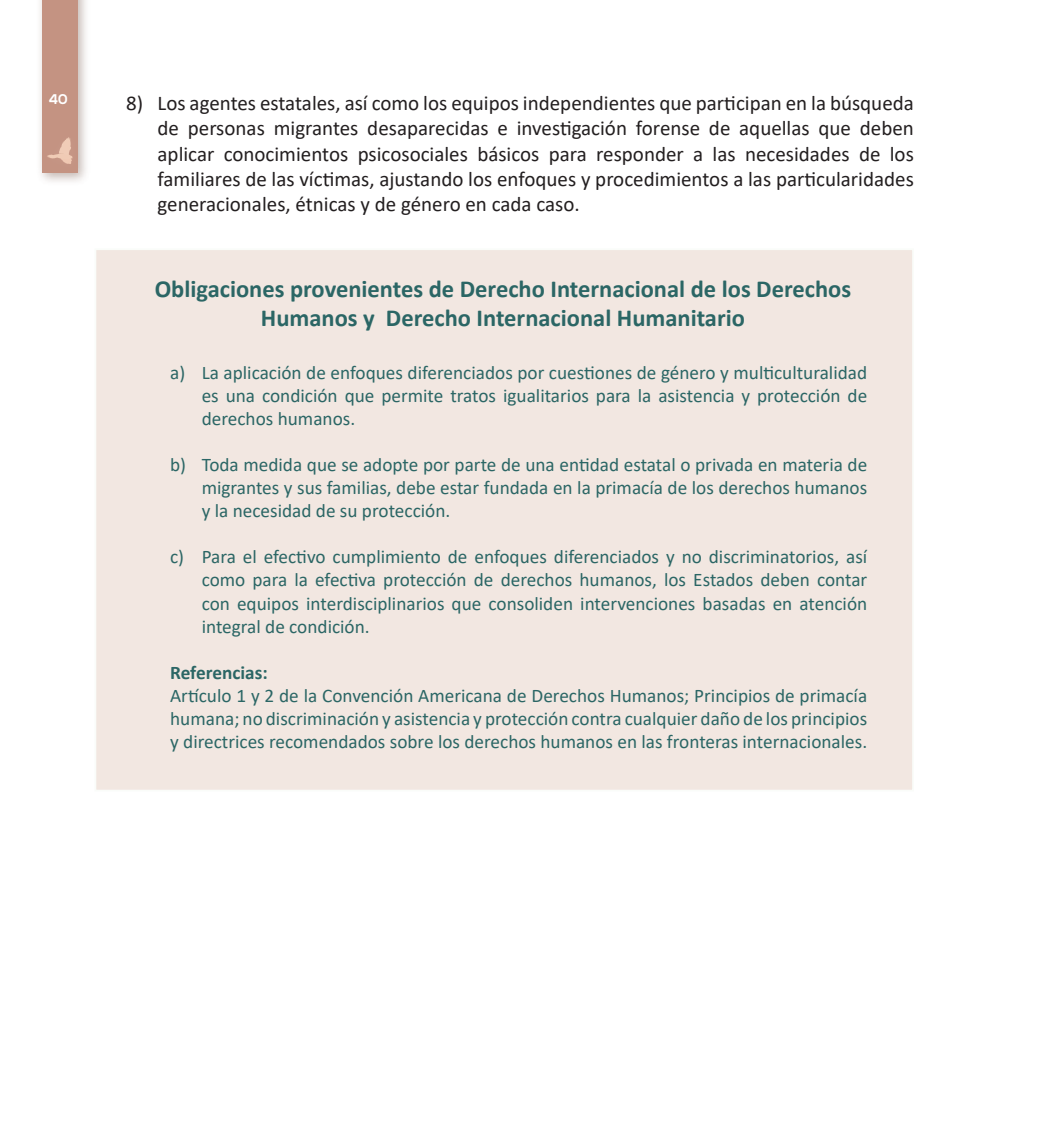
<style>
.page{position:relative;width:1040px;height:1134px;background:#fff}
.page>*{position:absolute;margin:0;border:0;box-sizing:border-box;transform-origin:0 0}
.t1{font:700 24.5px/29.4px "Calibri";color:#2b6665;text-align:center}
.t2{font:21px/25.2px "Calibri";color:#231f20;text-align:justify}
.t3{font:19.25px/23.1px "Calibri";color:#2b6665;text-align:justify}
.t4{font:700 19.25px "Calibri";color:#2b6665}
.t5{font:700 14px "Nexa";color:#fff}
</style>
<div class="page">
<div style="left:94px;top:248px;width:820px;height:543px;background:#f2e7e1;border:2px solid #ebf5ea"></div>
<div style="left:36px;top:0;width:54px;height:186px;background:#6e4e40;opacity:.4"></div>
<div style="left:42px;top:0;width:35px;height:173px;background:#c49382"></div>
<div style="left:39px;top:129px;width:43px;height:45px;background:#231f20;opacity:.4"></div>
<svg style="left:47px;top:137px;width:26px;height:27px"></svg>
<p class="t5" style="left:49px;top:91px;width:21px">40</p>
<p class="t2" style="left:158px;top:90px;width:757px;text-indent:-32px">8) Los agentes estatales, así como los equipos independientes que participan en la búsqueda de personas migrantes desaparecidas e investigación forense de aquellas que deben aplicar conocimientos psicosociales básicos para responder a las necesidades de los familiares de las víctimas, ajustando los enfoques y procedimientos a las particularidades generacionales, étnicas y de género en cada caso.</p>
<p class="t1" style="left:155px;top:274px;width:698px">Obligaciones provenientes de Derecho Internacional de los Derechos<br>Humanos y Derecho Internacional Humanitario</p>
<p class="t3" style="left:202px;top:360px;width:667px;text-indent:-31px">a) La aplicación de enfoques diferenciados por cuestiones de género y multiculturalidad es una condición que permite tratos igualitarios para la asistencia y protección de derechos humanos.</p>
<p class="t3" style="left:202px;top:453px;width:667px;text-indent:-31px">b) Toda medida que se adopte por parte de una entidad estatal o privada en materia de migrantes y sus familias, debe estar fundada en la primacía de los derechos humanos y la necesidad de su protección.</p>
<p class="t3" style="left:202px;top:545px;width:667px;text-indent:-31px">c) Para el efectivo cumplimiento de enfoques diferenciados y no discriminatorios, así como para la efectiva protección de derechos humanos, los Estados deben contar con equipos interdisciplinarios que consoliden intervenciones basadas en atención integral de condición.</p>
<p class="t4" style="left:170px;top:659px;width:99px">Referencias:</p>
<p class="t3" style="left:170px;top:684px;width:698px">Artículo 1 y 2 de la Convención Americana de Derechos Humanos; Principios de primacía humana; no discriminación y asistencia y protección contra cualquier daño de los principios y directrices recomendados sobre los derechos humanos en las fronteras internacionales.</p>
</div>
